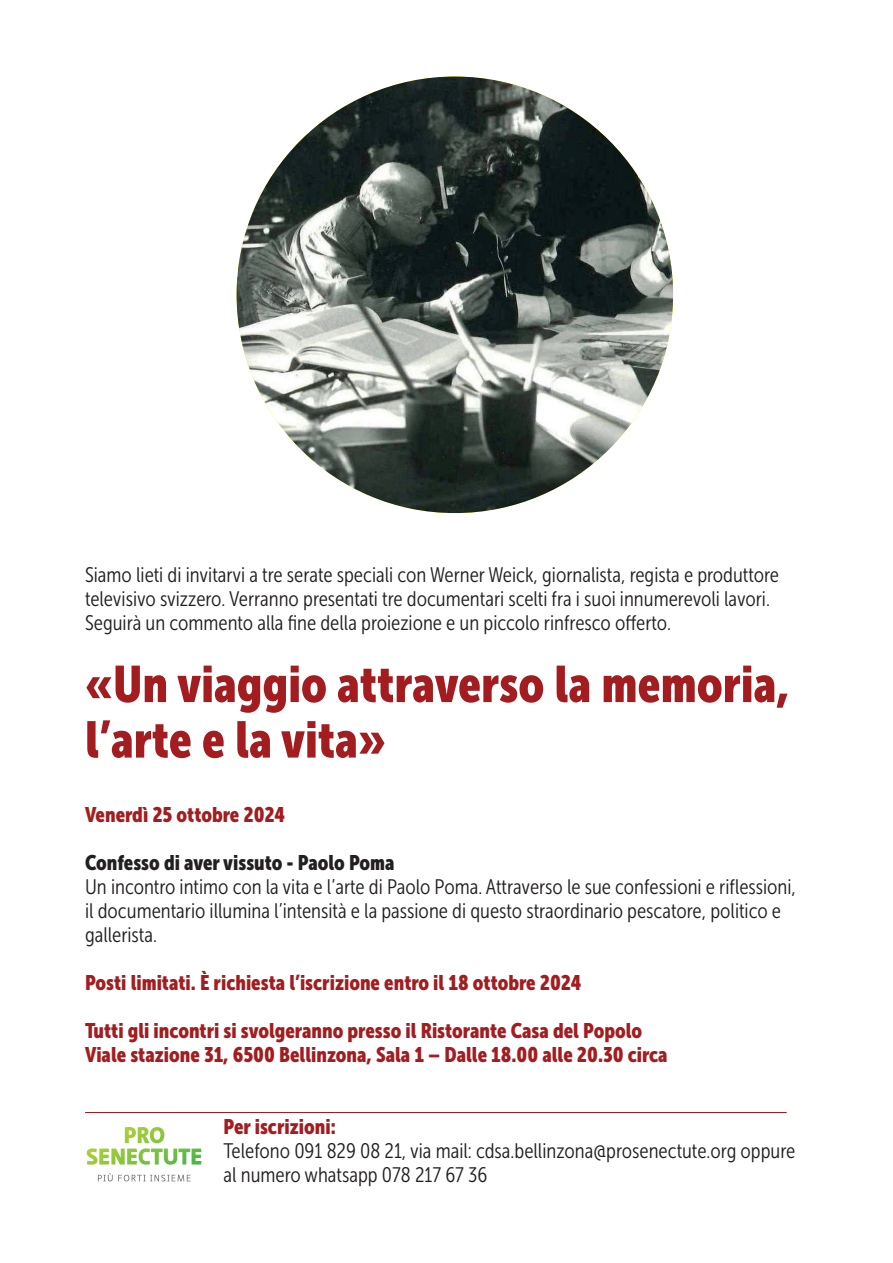
<style>
.page{position:relative;width:893px;height:1263px;background:#fff}
.page>*{position:absolute;margin:0;border:0;box-sizing:border-box;transform-origin:0 0}
.t1{font:51px/55.5px "Museo Sans Cond 900";color:#a31d20}
.t2{font:21px/24px "Museo Sans Cond 300";color:#231f20}
.t3{font:21px/24px "Museo Sans Cond 900";color:#a31d20}
.t4{font:21px "Museo Sans Cond 900";color:#231f20}
</style>
<div class="page">
<svg style="left:87px;top:1127px;width:115px;height:38px"></svg>
<svg style="left:98px;top:1173px;width:93px;height:8px"></svg>
<hr style="left:85px;top:1112px;width:702px;height:1px;background:#a31d20">
<img style="left:237px;top:77px;width:436px;height:436px;border-radius:218px">
<p class="t2" style="left:85px;top:563px;width:696px">Siamo lieti di invitarvi a tre serate speciali con Werner Weick, giornalista, regista e produttore televisivo svizzero. Verranno presentati tre documentari scelti fra i suoi innumerevoli lavori.<br>Seguirà un commento alla fine della proiezione e un piccolo rinfresco offerto.</p>
<h1 class="t1" style="left:85px;top:656px;width:706px">«Un viaggio attraverso la memoria, l’arte e la vita»</h1>
<p class="t3" style="left:85px;top:803px;width:201px">Venerdì 25 ottobre 2024</p>
<p class="t4" style="left:85px;top:851px;width:311px">Confesso di aver vissuto - Paolo Poma</p>
<p class="t2" style="left:85px;top:875px;width:712px">Un incontro intimo con la vita e l’arte di Paolo Poma. Attraverso le sue confessioni e riflessioni, il documentario illumina l’intensità e la passione di questo straordinario pescatore, politico e gallerista.</p>
<p class="t3" style="left:85px;top:971px;width:498px">Posti limitati. È richiesta l’iscrizione entro il 18 ottobre 2024</p>
<p class="t3" style="left:85px;top:1019px;width:584px">Tutti gli incontri si svolgeranno presso il Ristorante Casa del Popolo<br>Viale stazione 31, 6500 Bellinzona, Sala 1 – Dalle 18.00 alle 20.30 circa</p>
<p class="t3" style="left:224px;top:1115px;width:114px">Per iscrizioni:</p>
<p class="t2" style="left:224px;top:1139px;width:573px">Telefono 091 829 08 21, via mail: cdsa.bellinzona@prosenectute.org oppure al numero whatsapp 078 217 67 36</p>
</div>
